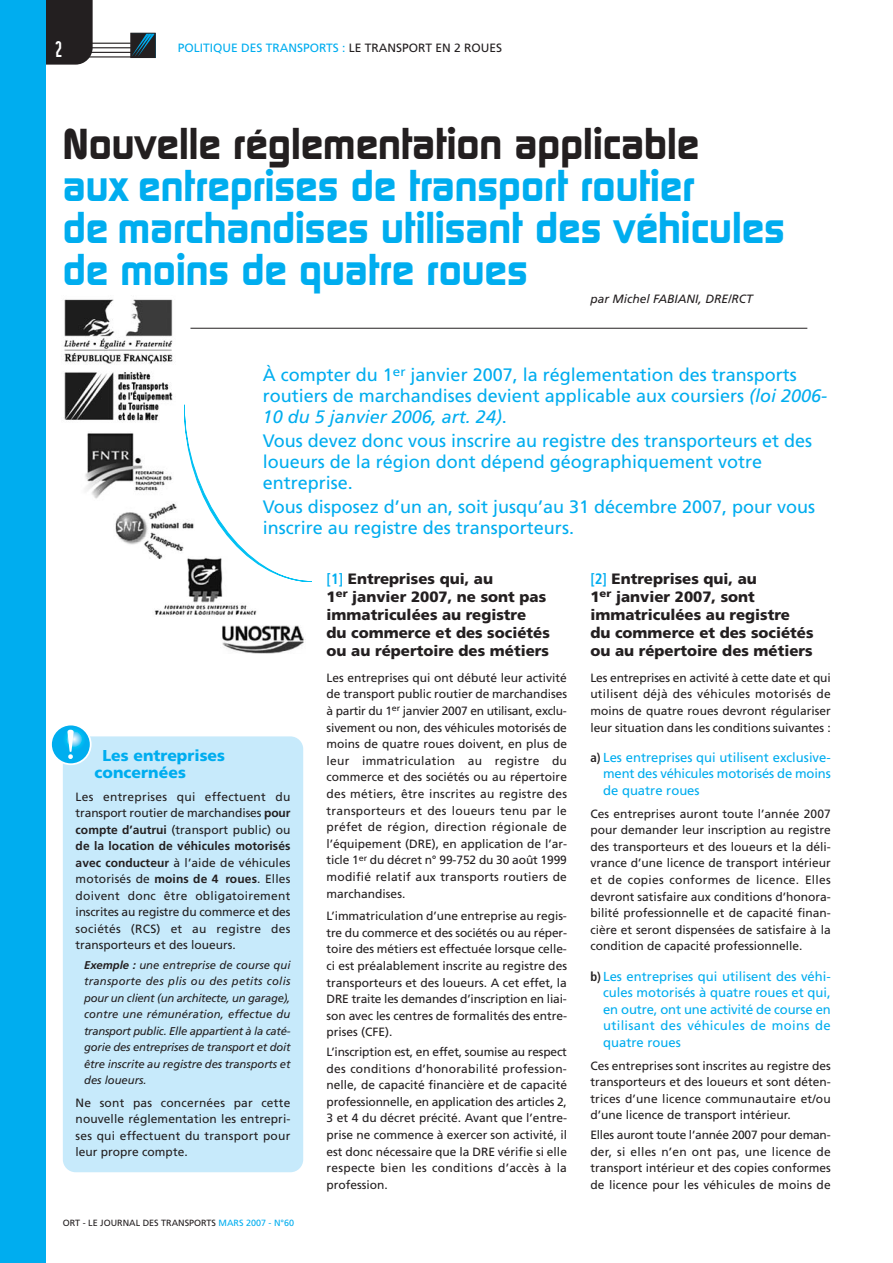
<style>
.page{position:relative;width:893px;height:1263px;background:#fff}
.page>*{position:absolute;margin:0;border:0;box-sizing:border-box;transform-origin:0 0}
.t1{font:700 42px/42px "Digital";color:#00adef}
.t2{font:700 42px "Digital";color:#231f20}
.t3{font:900 27px "Modula";color:#fff}
.t4{font:18px/21px "Frutiger";color:#00adef}
.t5{font:900 15.75px/17.2px "Frutiger";color:#00adef}
.t6{font:900 15px/18.1px "Frutiger";color:#231f20}
.t7{font:13.05px/16.6px "Frutiger";color:#00adef;text-align:justify}
.t8{font:12px/16.6px "Frutiger";color:#231f20;text-align:justify}
.t9{font:12px "Frutiger";color:#00adef}
.t10{font:italic 12px "Frutiger";color:#231f20}
.t11{font:italic 11.25px/16.5px "Frutiger";letter-spacing:-.005em;color:#231f20;text-align:justify}
.t12{font:9px "Frutiger";color:#231f20}
.s1{color:#231f20}
.s2{font-style:italic}
.s3{font-weight:700}
.s4{color:#00adef}
.s5{font-weight:700;font-stretch:condensed;color:#00adef}
.s6{font-weight:700;font-stretch:condensed;font-size:12.75px;color:#231f20}
</style>
<div class="page">
<div style="left:46px;top:1px;width:47px;height:64px;background:#231f20"></div>
<div style="left:0;top:1px;width:46px;height:1262px;background:#00adef"></div>
<svg style="left:131px;top:33px;width:24px;height:25px"></svg>
<hr style="left:92px;top:43px;width:38px;height:1px;background:#231f20">
<hr style="left:87px;top:47px;width:49px;height:1px;background:#231f20">
<hr style="left:84px;top:52px;width:47px;height:1px;background:#231f20">
<hr style="left:84px;top:56px;width:64px;height:2px;background:#231f20">
<hr style="left:190px;top:328px;width:617px;height:1px;background:#231f20">
<div style="left:63px;top:736px;width:240px;height:436px;background:#c7eafb;border-radius:13px"></div>
<svg style="left:51px;top:725px;width:40px;height:39px"></svg>
<div style="left:50px;top:724px;width:42px;height:41px;border:2px solid #fff;border-radius:50%"></div>
<svg style="left:67px;top:730px;width:7px;height:29px"></svg>
<img style="left:85px;top:433px;width:63px;height:66px">
<img style="left:64px;top:299px;width:109px;height:122px">
<img style="left:115px;top:512px;width:33px;height:37px">
<div style="left:218px;top:624px;width:89px;height:32px;background:linear-gradient(to right,#fff,#fff)"></div>
<img style="left:220px;top:626px;width:85px;height:28px">
<svg style="left:148px;top:405px;width:164px;height:177px"></svg>
<img style="left:152px;top:556px;width:107px;height:59px">
<h2 class="t3" style="left:56px;top:40px;width:8px">2</h2>
<p class="t9" style="left:178px;top:43px;width:326px">POLITIQUE DES TRANSPORTS : <span class="s1">LE TRANSPORT EN 2 ROUES</span></p>
<h1 class="t2" style="left:63px;top:128px;width:638px">Nouvelle réglementation applicable</h1>
<h1 class="t1" style="left:63px;top:168px;width:723px">aux entreprises de transport routier<br>de marchandises utilisant des véhicules de moins de quatre roues</h1>
<p class="t10" style="left:590px;top:294px;width:164px">par Michel FABIANI, DRE/RCT</p>
<h3 class="t4" style="left:263px;top:366px;width:565px">À compter du 1<sup>er</sup> janvier 2007, la réglementation des transports routiers de marchandises devient applicable aux coursiers <span class="s2">(loi 2006-<br>10 du 5 janvier 2006, art. 24)</span>.</h3>
<h3 class="t4" style="left:263px;top:432px;width:551px">Vous devez donc vous inscrire au registre des transporteurs et des loueurs de la région dont dépend géographiquement votre entreprise.</h3>
<h3 class="t4" style="left:263px;top:498px;width:554px">Vous disposez d’un an, soit jusqu’au 31 décembre 2007, pour vous inscrire au registre des transporteurs.</h3>
<h3 class="t5" style="left:95px;top:748px;width:132px;text-indent:8px">Les entreprises concernées</h3>
<p class="t8" style="left:76px;top:789px;width:216px">Les entreprises qui effectuent du transport routier de marchandises <span class="s3">pour compte d’autrui</span> (transport public) ou <span class="s3">de la location de véhicules motorisés avec conducteur</span> à l’aide de véhicules motorisés de <span class="s3">moins de 4 roues</span>. Elles doivent donc être obligatoirement inscrites au registre du commerce et des sociétés (RCS) et au registre des transporteurs et des loueurs.</p>
<p class="t11" style="left:84px;top:957px;width:208px"><span class="s3">Exemple :</span> une entreprise de course qui transporte des plis ou des petits colis pour un client (un architecte, un garage), contre une rémunération, effectue du transport public. Elle appartient à la caté&shy;gorie des entreprises de transport et doit être inscrite au registre des transports et des loueurs.</p>
<p class="t8" style="left:76px;top:1095px;width:216px">Ne sont pas concernées par cette nouvelle réglementation les entrepri&shy;ses qui effectuent du transport pour leur propre compte.</p>
<p class="t12" style="left:63px;top:1220px;width:233px">ORT - LE JOURNAL DES TRANSPORTS <span class="s4">MARS 2007 - N°60</span></p>
<p class="t6" style="left:326px;top:571px;width:225px"><span class="s5">[1]</span> Entreprises qui, au<br>1<sup>er</sup> janvier 2007, ne sont pas immatriculées au registre du commerce et des sociétés ou au répertoire des métiers</p>
<p class="t8" style="left:326px;top:670px;width:242px">Les entreprises qui ont débuté leur activité de transport public routier de marchandises à partir du 1<sup>er</sup> janvier 2007 en utilisant, exclu&shy;sivement ou non, des véhicules motorisés de moins de quatre roues doivent, en plus de leur immatriculation au registre du commerce et des sociétés ou au répertoire des métiers, être inscrites au registre des transporteurs et des loueurs tenu par le préfet de région, direction régionale de l’équipement (DRE), en application de l’ar&shy;ticle 1<sup>er</sup> du décret n° 99-752 du 30 août 1999 modifié relatif aux transports routiers de marchandises.</p>
<p class="t8" style="left:326px;top:909px;width:242px">L’immatriculation d’une entreprise au regis&shy;tre du commerce et des sociétés ou au réper&shy;toire des métiers est effectuée lorsque celle&shy;ci est préalablement inscrite au registre des transporteurs et des loueurs. A cet effet, la DRE traite les demandes d’inscription en liai&shy;son avec les centres de formalités des entre&shy;prises (CFE).</p>
<p class="t8" style="left:326px;top:1044px;width:242px">L’inscription est, en effet, soumise au respect des conditions d’honorabilité profession&shy;nelle, de capacité financière et de capacité professionnelle, en application des articles 2, 3 et 4 du décret précité. Avant que l’entre&shy;prise ne commence à exercer son activité, il est donc nécessaire que la DRE vérifie si elle respecte bien les conditions d’accès à la profession.</p>
<p class="t6" style="left:590px;top:571px;width:225px"><span class="s5">[2]</span> Entreprises qui, au<br>1<sup>er</sup> janvier 2007, sont immatriculées au registre du commerce et des sociétés ou au répertoire des métiers</p>
<p class="t8" style="left:590px;top:670px;width:242px">Les entreprises en activité à cette date et qui utilisent déjà des véhicules motorisés de moins de quatre roues devront régulariser leur situation dans les conditions suivantes :</p>
<p class="t7" style="left:603px;top:750px;width:229px;text-indent:-13px"><span class="s6">a)</span> Les entreprises qui utilisent exclusive&shy;ment des véhicules motorisés de moins de quatre roues</p>
<p class="t8" style="left:590px;top:806px;width:242px">Ces entreprises auront toute l’année 2007 pour demander leur inscription au registre des transporteurs et des loueurs et la déli&shy;vrance d’une licence de transport intérieur et de copies conformes de licence. Elles devront satisfaire aux conditions d’honora&shy;bilité professionnelle et de capacité finan&shy;cière et seront dispensées de satisfaire à la condition de capacité professionnelle.</p>
<p class="t7" style="left:603px;top:969px;width:229px;text-indent:-13px"><span class="s6">b)</span> Les entreprises qui utilisent des véhi&shy;cules motorisés à quatre roues et qui, en outre, ont une activité de course en utilisant des véhicules de moins de quatre roues</p>
<p class="t8" style="left:590px;top:1058px;width:242px">Ces entreprises sont inscrites au registre des transporteurs et des loueurs et sont déten&shy;trices d’une licence communautaire et/ou d’une licence de transport intérieur.</p>
<p class="t8" style="left:590px;top:1127px;width:242px">Elles auront toute l’année 2007 pour deman&shy;der, si elles n’en ont pas, une licence de transport intérieur et des copies conformes de licence pour les véhicules de moins de</p>
</div>
